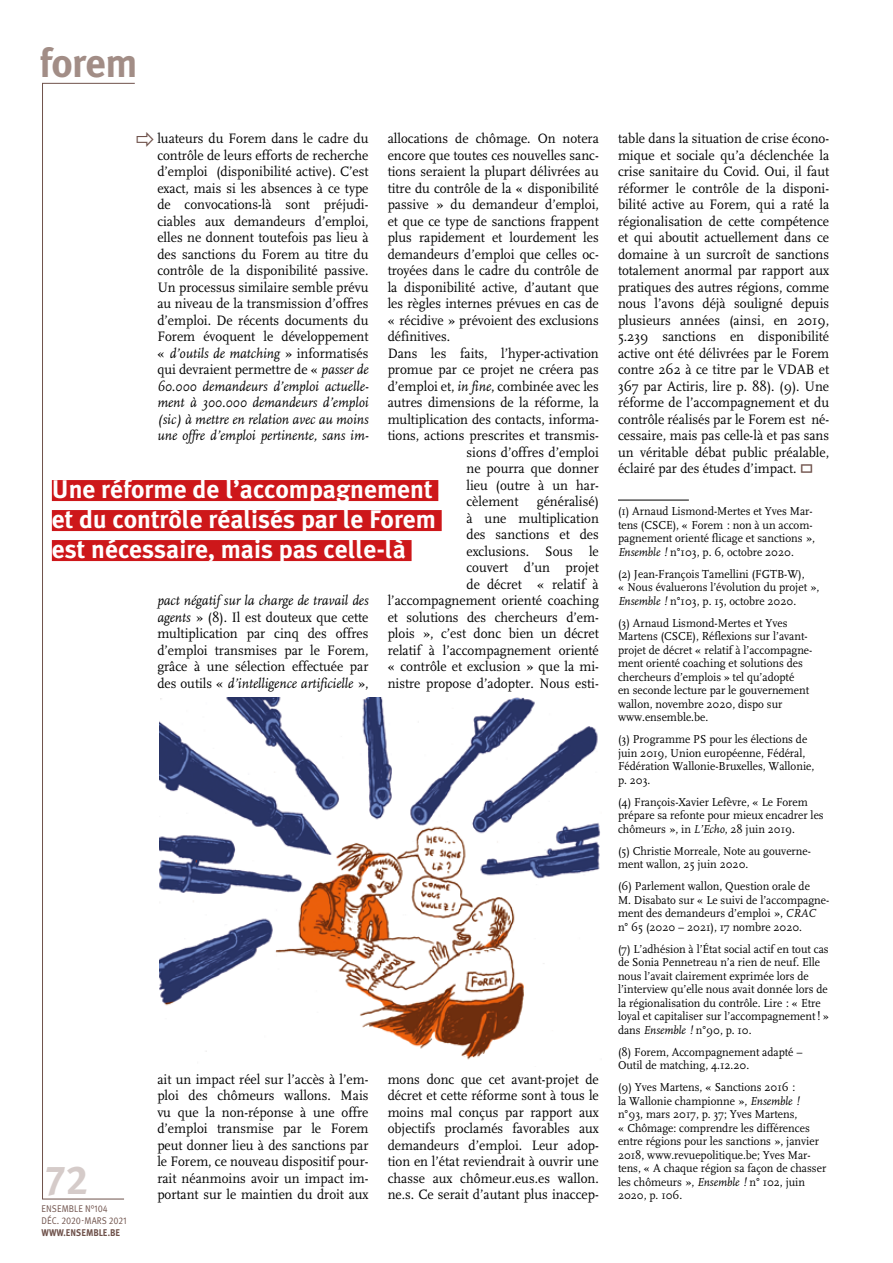
<style>
.page{position:relative;width:893px;height:1263px;background:#fff}
.page>*{position:absolute;margin:0;border:0;box-sizing:border-box;transform-origin:0 0}
.t1{font:700 40.5px "Meta Plus";color:#a28d86}
.t2{font:40.5px "Meta Plus Bold Caps";color:#d5cbc9}
.t3{font:700 25.5px/30px "Meta Plus";color:#fff}
.t4{font:14.25px/16.5px "FF Scala";color:#000;text-align:justify;scale:.95 1}
.t5{font:12px/13.5px "FF Scala";color:#000;scale:.95 1}
.t6{font:9.75px/12px "Meta Pro";letter-spacing:.01em;color:#6f524b;scale:.9 1}
.t7{font:700 9.75px "Meta Plus";color:#6f524b;scale:.9 1}
.s1{font-style:italic}
</style>
<div class="page">
<svg style="left:42px;top:83px;width:93px;height:1116px"></svg>
<hr style="left:618px;top:500px;width:71px;height:1px;background:#000">
<img style="left:159px;top:698px;width:441px;height:362px">
<div style="left:52px;top:480px;width:386px;height:21px;background:#cd171a"></div>
<div style="left:52px;top:510px;width:390px;height:21px;background:#cd171a"></div>
<div style="left:52px;top:540px;width:360px;height:21px;background:#cd171a"></div>
<h1 class="t1" style="left:40px;top:39px;width:100px">forem</h1>
<p class="t4" style="left:157px;top:130px;width:224px">luateurs du Forem dans le cadre du contrôle de leurs efforts de recherche d’emploi (disponibilité active). C’est exact, mais si les absences à ce type de convocations-là sont préjudi&shy;ciables aux demandeurs d’emploi, elles ne donnent toutefois pas lieu à des sanctions du Forem au titre du contrôle de la disponibilité passive.<br>Un processus similaire semble prévu au niveau de la transmission d’offres d’emploi. De récents documents du Forem évoquent le développement « <span class="s1">d’outils de matching</span> » informatisés qui devraient permettre de « <span class="s1">passer de 60.000 demandeurs d’emploi actuelle&shy;ment à 300.000 demandeurs d’emploi (sic) à mettre en relation avec au moins une offre d’emploi pertinente, sans im-</span></p>
<p class="t4" style="left:388px;top:130px;width:224px">allocations de chômage. On notera</p>
<p class="t4" style="left:388px;top:147px;width:224px">encore que toutes ces nouvelles sanc-</p>
<p class="t4" style="left:388px;top:163px;width:224px">tions seraient la plupart délivrées au</p>
<p class="t4" style="left:388px;top:180px;width:224px">titre du contrôle de la « disponibilité</p>
<p class="t4" style="left:388px;top:196px;width:224px">passive » du demandeur d’emploi,</p>
<p class="t4" style="left:388px;top:213px;width:224px">et que ce type de sanctions frappent</p>
<p class="t4" style="left:388px;top:229px;width:224px">plus rapidement et lourdement les</p>
<p class="t4" style="left:388px;top:246px;width:224px">demandeurs d’emploi que celles oc-</p>
<p class="t4" style="left:388px;top:262px;width:224px">troyées dans le cadre du contrôle de</p>
<p class="t4" style="left:388px;top:279px;width:224px">la disponibilité active, d’autant que</p>
<p class="t4" style="left:388px;top:295px;width:224px">les règles internes prévues en cas de</p>
<p class="t4" style="left:388px;top:312px;width:224px">« récidive » prévoient des exclusions</p>
<p class="t4" style="left:388px;top:328px;width:67px">définitives.</p>
<p class="t4" style="left:388px;top:345px;width:224px">Dans les faits, l’hyper-activation</p>
<p class="t4" style="left:388px;top:361px;width:224px">promue par ce projet ne créera pas</p>
<p class="t4" style="left:388px;top:378px;width:224px">d’emploi et, <span class="s1">in fine</span>, combinée avec les</p>
<p class="t4" style="left:388px;top:394px;width:224px">autres dimensions de la réforme, la</p>
<p class="t4" style="left:388px;top:411px;width:224px">multiplication des contacts, informa-</p>
<p class="t4" style="left:388px;top:427px;width:224px">tions, actions prescrites et transmis-</p>
<p class="t4" style="left:466px;top:444px;width:141px">sions d’offres d’emploi</p>
<p class="t4" style="left:466px;top:460px;width:141px">ne pourra que donner</p>
<p class="t4" style="left:466px;top:477px;width:141px">lieu (outre à un har-</p>
<p class="t4" style="left:466px;top:493px;width:56px">cèlement</p>
<h2 class="t3" style="left:52px;top:474px;width:386px">Une réforme de l’accompagnement et du contrôle réalisés par le Forem est nécessaire, mais pas celle-là</h2>
<p class="t4" style="left:388px;top:493px;width:224px;text-align:right">généralisé)<br>à une multiplication<br>des sanctions et des<br>exclusions. Sous le<br>couvert d’un projet<br>de décret « relatif à l’accompagnement orienté coaching et solutions des chercheurs d’em&shy;plois », c’est donc bien un décret relatif à l’accompagnement orienté « contrôle et exclusion » que la mi&shy;nistre propose d’adopter. Nous esti-</p>
<p class="t4" style="left:157px;top:592px;width:224px"><span class="s1">pact négatif sur la charge de travail des agents</span> » (8). Il est douteux que cette multiplication par cinq des offres d’emploi transmises par le Forem, grâce à une sélection effectuée par des outils « <span class="s1">d’intelligence artificielle</span> »,</p>
<h1 class="t2" style="left:45px;top:1156px;width:45px">72</h1>
<p class="t6" style="left:42px;top:1203px;width:96px">ENSEMBLE N°104<br>DÉC. 2020-MARS 2021</p>
<p class="t7" style="left:41px;top:1227px;width:89px">www.ensemble.be</p>
<p class="t4" style="left:157px;top:1071px;width:224px">ait un impact réel sur l’accès à l’em&shy;ploi des chômeurs wallons. Mais vu que la non-réponse à une offre d’emploi transmise par le Forem peut donner lieu à des sanctions par le Forem, ce nouveau dispositif pour&shy;rait néanmoins avoir un impact im&shy;portant sur le maintien du droit aux</p>
<p class="t4" style="left:388px;top:1071px;width:224px">mons donc que cet avant-projet de décret et cette réforme sont à tous le moins mal conçus par rapport aux objectifs proclamés favorables aux demandeurs d’emploi. Leur adop&shy;tion en l’état reviendrait à ouvrir une chasse aux chômeur.eus.es wallon. ne.s. Ce serait d’autant plus inaccep-</p>
<p class="t4" style="left:618px;top:130px;width:224px">table dans la situation de crise écono&shy;mique et sociale qu’a déclenchée la crise sanitaire du Covid. Oui, il faut réformer le contrôle de la disponi&shy;bilité active au Forem, qui a raté la régionalisation de cette compétence et qui aboutit actuellement dans ce domaine à un surcroît de sanctions totalement anormal par rapport aux pratiques des autres régions, comme nous l’avons déjà souligné depuis plusieurs années (ainsi, en 2019, 5.239 sanctions en disponibilité active ont été délivrées par le Forem contre 262 à ce titre par le VDAB et 367 par Actiris, lire p. 88). (9). Une réforme de l’accompagnement et du contrôle réalisés par le Forem est né&shy;cessaire, mais pas celle-là et pas sans un véritable débat public préalable, éclairé par des études d’impact.</p>
<p class="t5" style="left:618px;top:505px;width:209px">(1) Arnaud Lismond-Mertes et Yves Mar&shy;tens (CSCE), « Forem : non à un accom&shy;pagnement orienté flicage et sanctions », <span class="s1">Ensemble !</span> n°103, p. 6, octobre 2020.</p>
<p class="t5" style="left:618px;top:567px;width:214px">(2) Jean-François Tamellini (FGTB-W),<br>« Nous évaluerons l’évolution du projet »,<br><span class="s1">Ensemble !</span> n°103, p. 15, octobre 2020.</p>
<p class="t5" style="left:618px;top:616px;width:206px">(3) Arnaud Lismond-Mertes et Yves Martens (CSCE), Réflexions sur l’avant&shy;projet de décret « relatif à l’accompagne&shy;ment orienté coaching et solutions des chercheurs d’emplois » tel qu’adopté<br>en seconde lecture par le gouvernement wallon, novembre 2020, dispo sur www.ensemble.be.</p>
<p class="t5" style="left:618px;top:733px;width:208px">(3) Programme PS pour les élections de juin 2019, Union européenne, Fédéral,<br>Fédération Wallonie-Bruxelles, Wallonie, p. 203.</p>
<p class="t5" style="left:618px;top:795px;width:218px">(4) François-Xavier Lefèvre, « Le Forem prépare sa refonte pour mieux encadrer les chômeurs », in <span class="s1">L’Echo</span>, 28 juin 2019.</p>
<p class="t5" style="left:618px;top:844px;width:205px">(5) Christie Morreale, Note au gouverne&shy;ment wallon, 25 juin 2020.</p>
<p class="t5" style="left:618px;top:880px;width:224px">(6) Parlement wallon, Question orale de<br>M. Disabato sur « Le suivi de l’accompagne&shy;ment des demandeurs d’emploi », <span class="s1">CRAC </span>n° 65 (2020 – 2021), 17 nombre 2020.</p>
<p class="t5" style="left:618px;top:942px;width:224px">(7) L’adhésion à l’État social actif en tout cas de Sonia Pennetreau n’a rien de neuf. Elle nous l’avait clairement exprimée lors de l’interview qu’elle nous avait donnée lors de la régionalisation du contrôle. Lire : « Etre loyal et capitaliser sur l’accompagnement ! » dans <span class="s1">Ensemble !</span> n°90, p. 10.</p>
<p class="t5" style="left:618px;top:1045px;width:196px">(8) Forem, Accompagnement adapté –<br>Outil de matching, 4.12.20.</p>
<p class="t5" style="left:618px;top:1081px;width:221px">(9) Yves Martens, « Sanctions 2016 :<br>la Wallonie championne », <span class="s1">Ensemble ! </span>n°93, mars 2017, p. 37; Yves Martens,<br>« Chômage: comprendre les différences entre régions pour les sanctions », janvier 2018, www.revuepolitique.be; Yves Mar&shy;tens, « A chaque région sa façon de chasser les chômeurs », <span class="s1">Ensemble !</span> n° 102, juin 2020, p. 106.</p>
</div>
